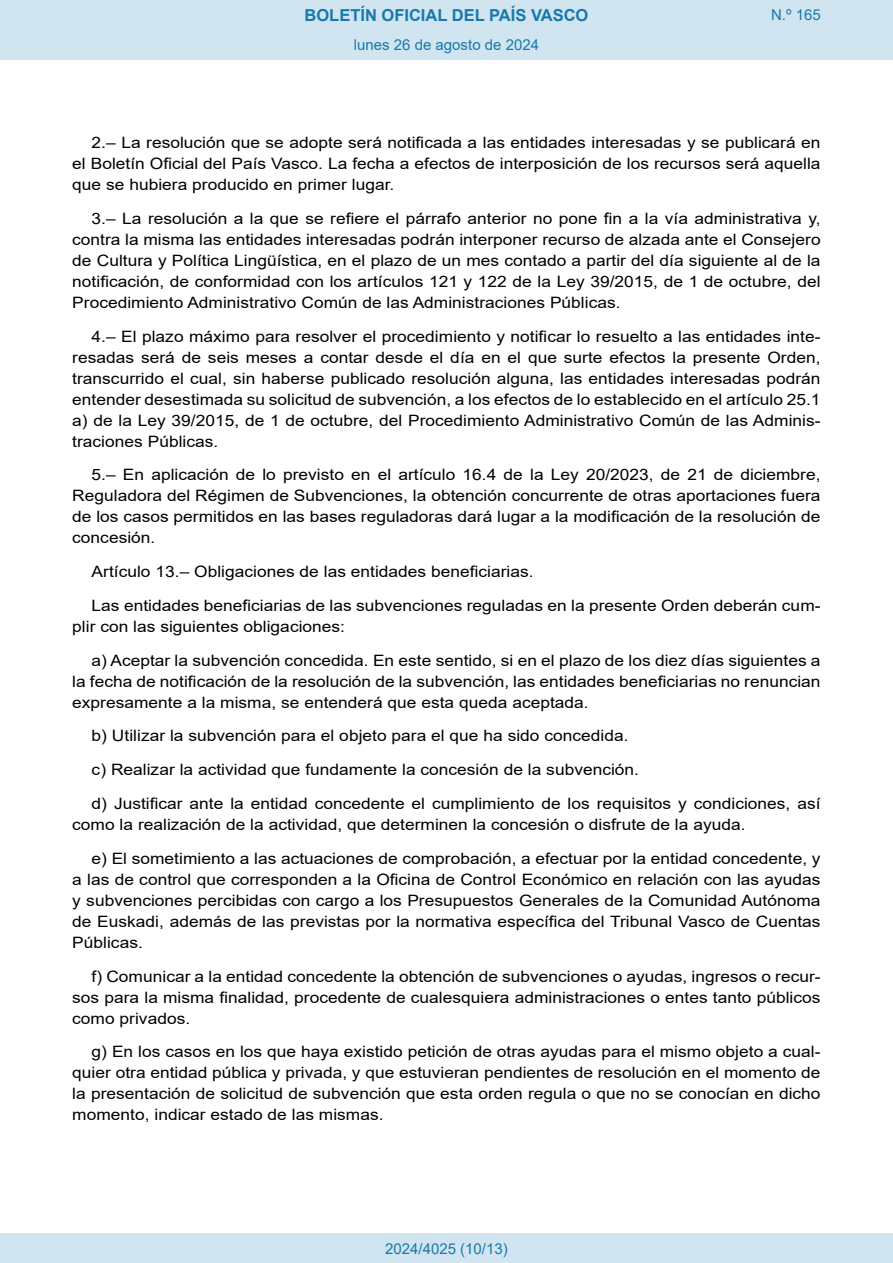
<style>
.page{position:relative;width:893px;height:1263px;background:#fff}
.page>*{position:absolute;margin:0;border:0;box-sizing:border-box;transform-origin:0 0}
.t1{font:700 16.5px "Arial";color:#1879ad}
.BOPVDetalle{font:15.6px/21px "Arial";color:#000;text-align:justify;scale:1.11 1}
.Paginacion_Centro{font:15px "Arial";color:#1879ad}
</style>
<div class="page">
<div style="left:0;top:0;width:893px;height:60px;background:#d0e5f0"></div>
<div style="left:0;top:1233px;width:893px;height:30px;background:#d0e5f0"></div>
<p class="t1" style="left:305px;top:3px;width:285px">BOLETÍN OFICIAL DEL PAÍS VASCO</p>
<p class="Paginacion_Centro" style="left:354px;top:35px;width:187px">lunes 26 de agosto de 2024</p>
<p class="Paginacion_Centro" style="left:771px;top:5px;width:51px">N.º 165</p>
<p class="BOPVDetalle" style="left:72px;top:132px;width:676px;text-indent:19px">2.– La resolución que se adopte será notificada a las entidades interesadas y se publicará en el Boletín Oficial del País Vasco. La fecha a efectos de interposición de los recursos será aquella que se hubiera producido en primer lugar.</p>
<p class="BOPVDetalle" style="left:72px;top:208px;width:676px;text-indent:19px">3.– La resolución a la que se refiere el párrafo anterior no pone fin a la vía administrativa y, contra la misma las entidades interesadas podrán interponer recurso de alzada ante el Consejero de Cultura y Política Lingüística, en el plazo de un mes contado a partir del día siguiente al de la notificación, de conformidad con los artículos 121 y 122 de la Ley 39/2015, de 1 de octubre, del Procedimiento Administrativo Común de las Administraciones Públicas.</p>
<p class="BOPVDetalle" style="left:72px;top:326px;width:676px;text-indent:19px">4.– El plazo máximo para resolver el procedimiento y notificar lo resuelto a las entidades inte&shy;resadas será de seis meses a contar desde el día en el que surte efectos la presente Orden, transcurrido el cual, sin haberse publicado resolución alguna, las entidades interesadas podrán entender desestimada su solicitud de subvención, a los efectos de lo establecido en el artículo 25.1 a) de la Ley 39/2015, de 1 de octubre, del Procedimiento Administrativo Común de las Adminis&shy;traciones Públicas.</p>
<p class="BOPVDetalle" style="left:72px;top:464px;width:676px;text-indent:19px">5.– En aplicación de lo previsto en el artículo 16.4 de la Ley 20/2023, de 21 de diciembre, Reguladora del Régimen de Subvenciones, la obtención concurrente de otras aportaciones fuera de los casos permitidos en las bases reguladoras dará lugar a la modificación de la resolución de concesión.</p>
<p class="BOPVDetalle" style="left:92px;top:561px;width:400px">Artículo 13.– Obligaciones de las entidades beneficiarias.</p>
<p class="BOPVDetalle" style="left:72px;top:595px;width:676px;text-indent:19px">Las entidades beneficiarias de las subvenciones reguladas en la presente Orden deberán cum&shy;plir con las siguientes obligaciones:</p>
<p class="BOPVDetalle" style="left:72px;top:650px;width:676px;text-indent:19px">a) Aceptar la subvención concedida. En este sentido, si en el plazo de los diez días siguientes a la fecha de notificación de la resolución de la subvención, las entidades beneficiarias no renuncian expresamente a la misma, se entenderá que esta queda aceptada.</p>
<p class="BOPVDetalle" style="left:92px;top:725px;width:485px">b) Utilizar la subvención para el objeto para el que ha sido concedida.</p>
<p class="BOPVDetalle" style="left:92px;top:759px;width:495px">c) Realizar la actividad que fundamente la concesión de la subvención.</p>
<p class="BOPVDetalle" style="left:72px;top:793px;width:676px;text-indent:19px">d) Justificar ante la entidad concedente el cumplimiento de los requisitos y condiciones, así como la realización de la actividad, que determinen la concesión o disfrute de la ayuda.</p>
<p class="BOPVDetalle" style="left:72px;top:848px;width:676px;text-indent:19px">e) El sometimiento a las actuaciones de comprobación, a efectuar por la entidad concedente, y a las de control que corresponden a la Oficina de Control Económico en relación con las ayudas y subvenciones percibidas con cargo a los Presupuestos Generales de la Comunidad Autónoma de Euskadi, además de las previstas por la normativa específica del Tribunal Vasco de Cuentas Públicas.</p>
<p class="BOPVDetalle" style="left:72px;top:965px;width:676px;text-indent:19px">f) Comunicar a la entidad concedente la obtención de subvenciones o ayudas, ingresos o recur&shy;sos para la misma finalidad, procedente de cualesquiera administraciones o entes tanto públicos como privados.</p>
<p class="BOPVDetalle" style="left:72px;top:1041px;width:676px;text-indent:19px">g) En los casos en los que haya existido petición de otras ayudas para el mismo objeto a cual&shy;quier otra entidad pública y privada, y que estuvieran pendientes de resolución en el momento de la presentación de solicitud de subvención que esta orden regula o que no se conocían en dicho momento, indicar estado de las mismas.</p>
<p class="Paginacion_Centro" style="left:385px;top:1238px;width:124px">2024/4025 (10/13)</p>
</div>
